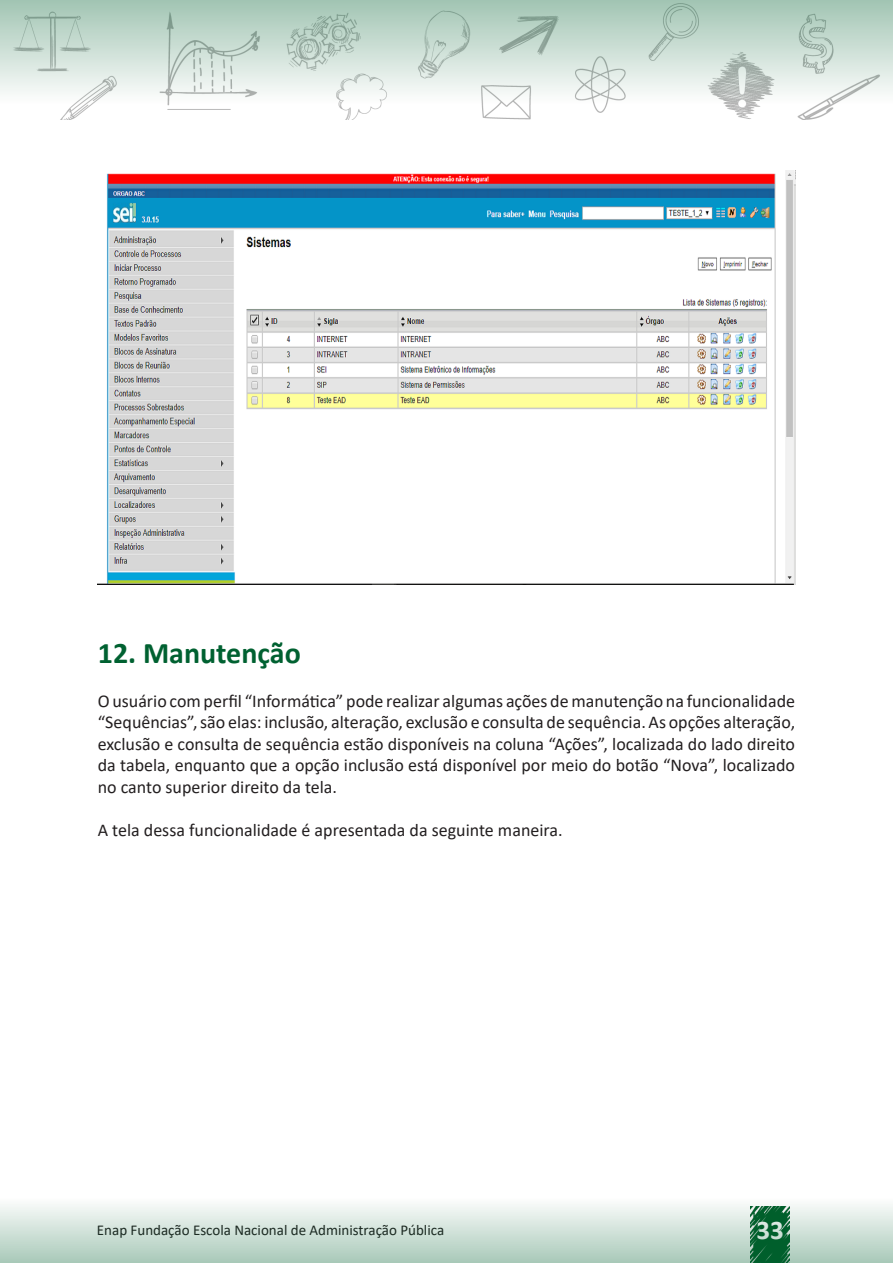
<style>
.page{position:relative;width:893px;height:1263px;background:#fff}
.page>*{position:absolute;margin:0;border:0;box-sizing:border-box;transform-origin:0 0}
.Titulo{font:700 30px "Calibri";color:#006131}
.t1{font:700 27px "Calibri";color:#fff}
.texto{font:18px/21.6px "Calibri";color:#231f20;text-align:justify}
.t2{font:15px "Calibri";color:#231f20}
</style>
<div class="page">
<svg style="left:0;top:0;width:893px;height:120px"></svg>
<svg style="left:0;top:1205px;width:893px;height:58px;background:#c6dbd0"></svg>
<img style="left:98px;top:170px;width:697px;height:414px">
<p class="Titulo" style="left:98px;top:632px;width:205px">12. Manutenção</p>
<p class="texto" style="left:98px;top:689px;width:699px">O usuário com perfil “Informática” pode realizar algumas ações de manutenção na funcionalidade “Sequências”, são elas: inclusão, alteração, exclusão e consulta de sequência. As opções alteração, exclusão e consulta de sequência estão disponíveis na coluna “Ações”, localizada do lado direito da tabela, enquanto que a opção inclusão está disponível por meio do botão “Nova”, localizado no canto superior direito da tela.</p>
<p class="texto" style="left:98px;top:819px;width:466px">A tela dessa funcionalidade é apresentada da seguinte maneira.</p>
<p class="t2" style="left:97px;top:1220px;width:349px">Enap Fundação Escola Nacional de Administração Pública</p>
<h2 class="t1" style="left:757px;top:1210px;width:29px">33</h2>
</div>
